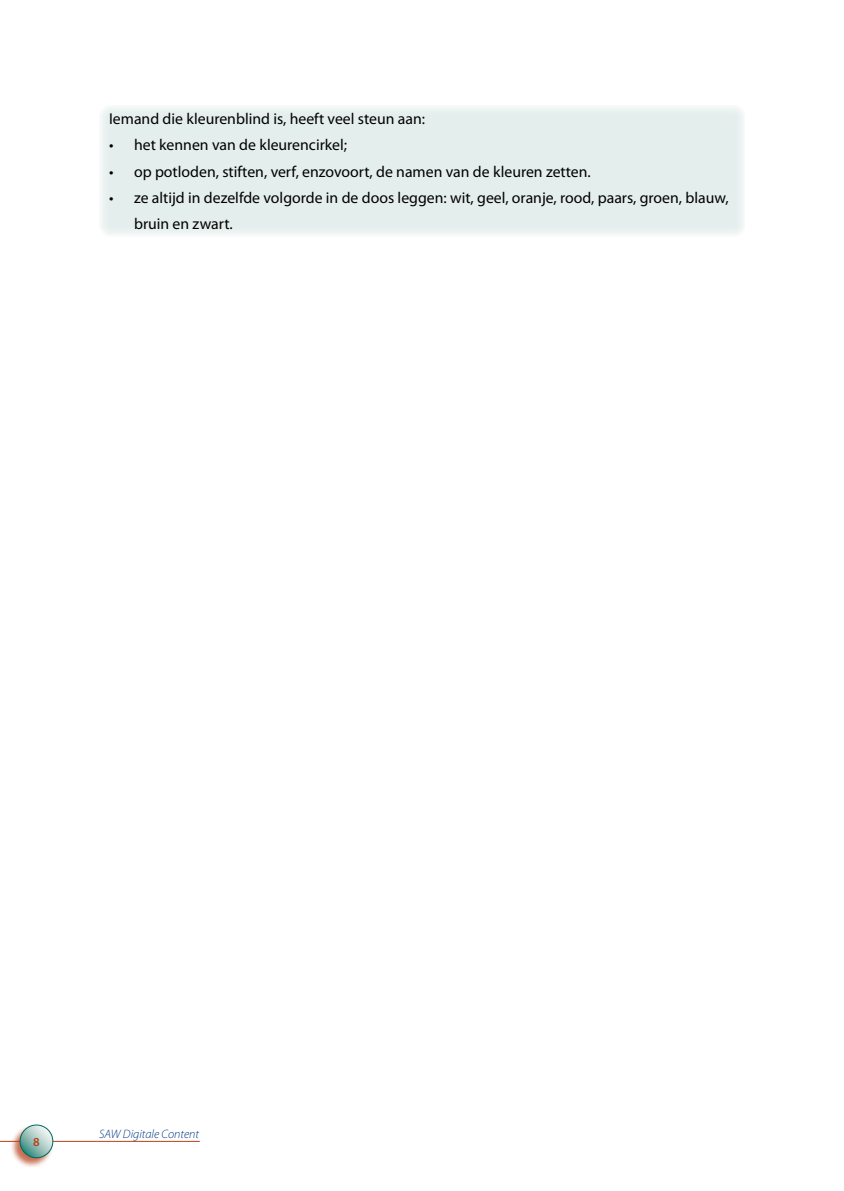
<style>
.page{position:relative;width:844px;height:1191px;background:#fff}
.page>*{position:absolute;margin:0;border:0;box-sizing:border-box;transform-origin:0 0}
.t1{font:15.75px/26.2px "Myriad Pro";color:#000}
.t2{font:italic 300 12.25px "Myriad Pro";color:#003882}
.t3{font:600 12.25px "Myriad Pro";color:#b7401b}
</style>
<div class="page">
<div style="left:99px;top:105px;width:645px;height:132px;background:#e4eeec"></div>
<hr style="left:0;top:1141px;width:200px;height:1px;background:#b7401b">
<div style="left:9px;top:1124px;width:44px;height:43px;background:#b7401b;opacity:.75"></div>
<svg style="left:20px;top:1125px;width:33px;height:32px"></svg>
<div style="left:20px;top:1124px;width:33px;height:34px;border:1px solid #00685b;border-radius:50%"></div>
<p class="t1" style="left:109px;top:105px;width:317px">Iemand die kleurenblind is, heeft veel steun aan:</p>
<p class="t1" style="left:109px;top:132px;width:239px">• het kennen van de kleurencirkel;</p>
<p class="t1" style="left:109px;top:158px;width:483px">• op potloden, stiften, verf, enzovoort, de namen van de kleuren zetten.</p>
<p class="t1" style="left:134px;top:184px;width:596px;text-indent:-25px">• ze altijd in dezelfde volgorde in de doos leggen: wit, geel, oranje, rood, paars, groen, blauw, bruin en zwart.</p>
<p class="t3" style="left:33px;top:1133px;width:8px">8</p>
<p class="t2" style="left:99px;top:1127px;width:101px">SAW Digitale Content</p>
</div>
